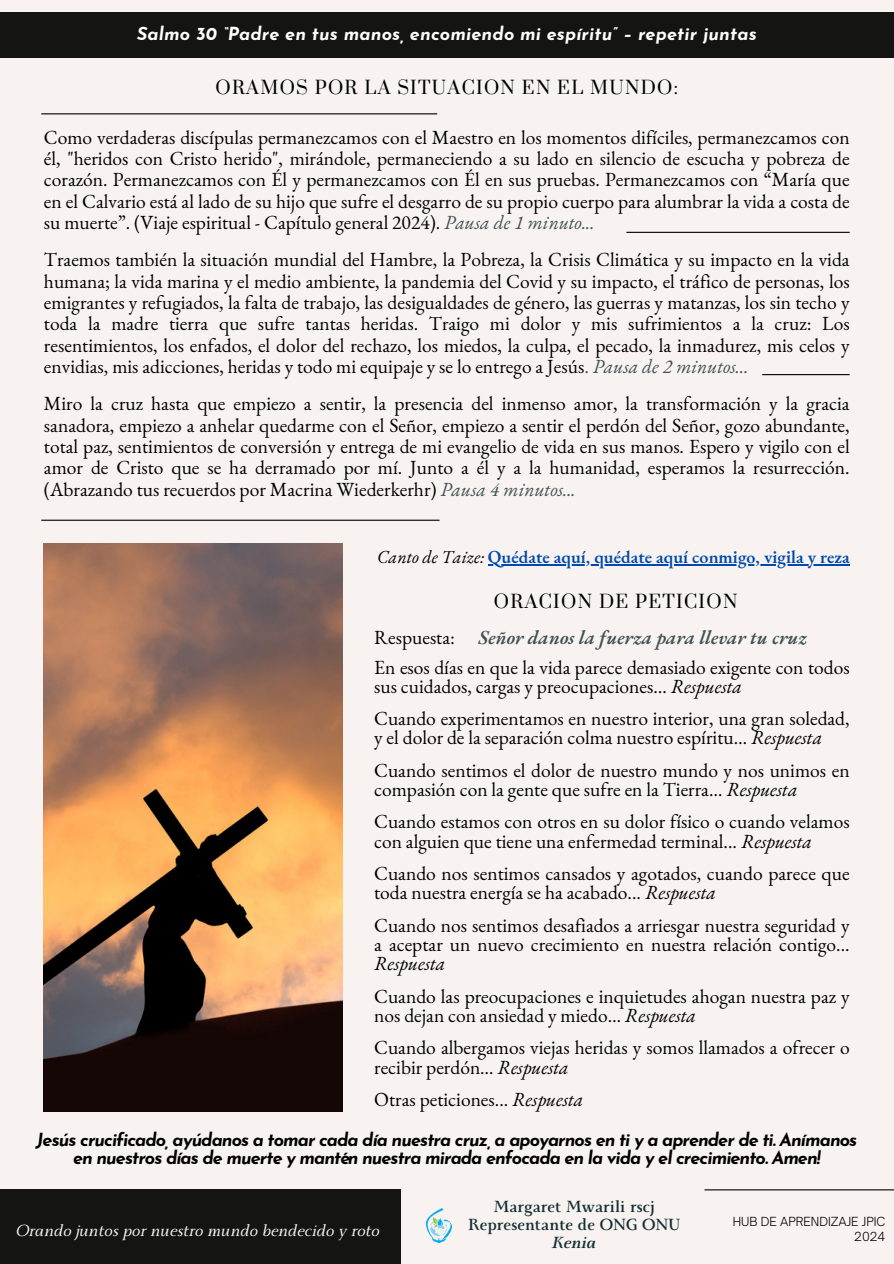
<style>
.page{position:relative;width:894px;height:1264px;background:#fff}
.page>*{position:absolute;margin:0;border:0;box-sizing:border-box;transform-origin:0 0}
.t1{font:22.5px "Suranna";letter-spacing:.06em;color:#000}
.t2{font:19.5px/21.3px "EB Garamond";color:#000}
.t3{font:italic 19.5px "EB Garamond";color:#000}
.t4{font:italic 700 18px/18px "Josefin Sans";letter-spacing:-.05em;color:#000;text-align:center}
.t5{font:italic 700 18px "Josefin Sans";letter-spacing:.01em;color:#fff}
.t6{font:600 18px "EB Garamond";color:#004aad}
.t7{font:italic 18px "Monterchi Serif";color:#f8f3f0}
.t8{font:700 18px/18px "Monterchi Serif";color:#153035;text-align:center}
.t9{font:italic 700 18px "Monterchi Serif";color:#153035}
.t10{font:300 12px/15px "Open Sauce One";color:#000;text-align:right}
.s1{font-style:italic;color:#405254}
.s2{color:#405254}
.s3{font-weight:400;font-style:italic;color:#000}
.s4{font-weight:600;font-style:italic;color:#405254}
.s5{font-style:italic}
</style>
<div class="page">
<div style="left:0;top:0;width:893px;height:1263px;background:#f8f3f0"></div>
<hr style="left:41px;top:113px;width:396px;height:1px;background:#000">
<hr style="left:704px;top:1189px;width:189px;height:1px;background:#000">
<div style="left:0;top:1189px;width:401px;height:74px;background:#141413"></div>
<hr style="left:41px;top:519px;width:398px;height:2px;background:#000">
<div style="left:0;top:13px;width:893px;height:45px;background:#141413"></div>
<hr style="left:626px;top:232px;width:223px;height:1px;background:#000">
<hr style="left:762px;top:374px;width:87px;height:1px;background:#000">
<img style="left:44px;top:543px;width:298px;height:568px">
<hr style="left:488px;top:564px;width:361px;height:1px;background:#004aad">
<img style="left:427px;top:1208px;width:24px;height:34px">
<p class="t5" style="left:137px;top:26px;width:621px">Salmo 30 “Padre en tus manos, encomiendo mi espíritu” – repetir juntas</p>
<p class="t1" style="left:215px;top:73px;width:464px">ORAMOS POR LA SITUACION EN EL MUNDO:</p>
<p class="t2" style="left:44px;top:126px;width:807px;text-align:justify">Como verdaderas discípulas permanezcamos con el Maestro en los momentos difíciles, permanezcamos con él, "heridos con Cristo herido", mirándole, permaneciendo a su lado en silencio de escucha y pobreza de corazón. Permanezcamos con Él y permanezcamos con Él en sus pruebas. Permanezcamos con “María que en el Calvario está al lado de su hijo que sufre el desgarro de su propio cuerpo para alumbrar la vida a costa de su muerte”. (Viaje espiritual - Capítulo general 2024). <span class="s1">Pausa de 1 minuto...</span></p>
<p class="t2" style="left:44px;top:249px;width:807px;text-align:justify">Traemos también la situación mundial del Hambre, la Pobreza, la Crisis Climática y su impacto en la vida humana; la vida marina y el medio ambiente, la pandemia del Covid y su impacto, el tráfico de personas, los emigrantes y refugiados, la falta de trabajo, las desigualdades de género, las guerras y matanzas, los sin techo y toda la madre tierra que sufre tantas heridas. Traigo mi dolor y mis sufrimientos a la cruz: Los resentimientos, los enfados, el dolor del rechazo, los miedos, la culpa, el pecado, la inmadurez, mis celos y envidias, mis adicciones, heridas y todo mi equipaje y se lo entrego a Jesús<span class="s2">.</span> <span class="s1">Pausa de 2 minutos...</span></p>
<p class="t2" style="left:44px;top:393px;width:807px;text-align:justify">Miro la cruz hasta que empiezo a sentir, la presencia del inmenso amor, la transformación y la gracia sanadora, empiezo a anhelar quedarme con el Señor, empiezo a sentir el perdón del Señor, gozo abundante, total paz, sentimientos de conversión y entrega de mi evangelio de vida en sus manos. Espero y vigilo con el amor de Cristo que se ha derramado por mí. Junto a él y a la humanidad, esperamos la resurrección. (Abrazando tus recuerdos por Macrina Wiederkerhr) <span class="s1">Pausa 4 minutos...</span></p>
<p class="t6" style="left:377px;top:545px;width:474px"><span class="s3">Canto de Taize:</span> Quédate aquí, quédate aquí conmigo, vigila y reza</p>
<p class="t1" style="left:493px;top:587px;width:245px">ORACION DE PETICION</p>
<p class="t2" style="left:374px;top:622px;width:477px;line-height:29.7px">Respuesta: <span class="s4">Señor danos la fuerza para llevar tu cruz<br></span>En esos días en que la vida parece demasiado exigente con todos</p>
<p class="t2" style="left:374px;top:669px;width:477px;line-height:32.4px">sus cuidados, cargas y preocupaciones… <span class="s5">Respuesta<br></span>Cuando experimentamos en nuestro interior, una gran soledad,</p>
<p class="t2" style="left:374px;top:721px;width:477px;line-height:32.4px">y el dolor de la separación colma nuestro espíritu… <span class="s5">Respuesta<br></span>Cuando sentimos el dolor de nuestro mundo y nos unimos en</p>
<p class="t2" style="left:374px;top:773px;width:477px;line-height:32.4px">compasión con la gente que sufre en la Tierra… <span class="s5">Respuesta<br></span>Cuando estamos con otros en su dolor físico o cuando velamos</p>
<p class="t2" style="left:374px;top:824px;width:477px;line-height:32.4px">con alguien que tiene una enfermedad terminal... <span class="s5">Respuesta<br></span>Cuando nos sentimos cansados y agotados, cuando parece que</p>
<p class="t2" style="left:374px;top:876px;width:477px;line-height:32.4px">toda nuestra energía se ha acabado... <span class="s5">Respuesta<br></span>Cuando nos sentimos desafiados a arriesgar nuestra seguridad y</p>
<p class="t2" style="left:374px;top:933px;width:477px">a aceptar un nuevo crecimiento en nuestra relación contigo...</p>
<p class="t3" style="left:374px;top:950px;width:73px">Respuesta</p>
<p class="t2" style="left:374px;top:986px;width:477px;line-height:19.2px">Cuando las preocupaciones e inquietudes ahogan nuestra paz y nos dejan con ansiedad y miedo… <span class="s5">Respuesta</span></p>
<p class="t2" style="left:374px;top:1037px;width:477px;line-height:19.2px">Cuando albergamos viejas heridas y somos llamados a ofrecer o recibir perdón… <span class="s5">Respuesta</span></p>
<p class="t2" style="left:374px;top:1088px;width:211px">Otras peticiones... <span class="s5">Respuesta</span></p>
<p class="t4" style="left:36px;top:1132px;width:822px">Jesús crucificado, ayúdanos a tomar cada día nuestra cruz, a apoyarnos en ti y a aprender de ti. Anímanos en nuestros días de muerte y mantén nuestra mirada enfocada en la vida y el crecimiento. Amen!</p>
<p class="t8" style="left:468px;top:1200px;width:214px">Margaret Mwarili rscj<br>Representante de ONG ONU</p>
<p class="t9" style="left:552px;top:1233px;width:46px">Kenia</p>
<p class="t7" style="left:16px;top:1221px;width:365px">Orando juntos por nuestro mundo bendecido y roto</p>
<p class="t10" style="left:732px;top:1213px;width:154px">HUB DE APRENDIZAJE JPIC<br>2024</p>
</div>
